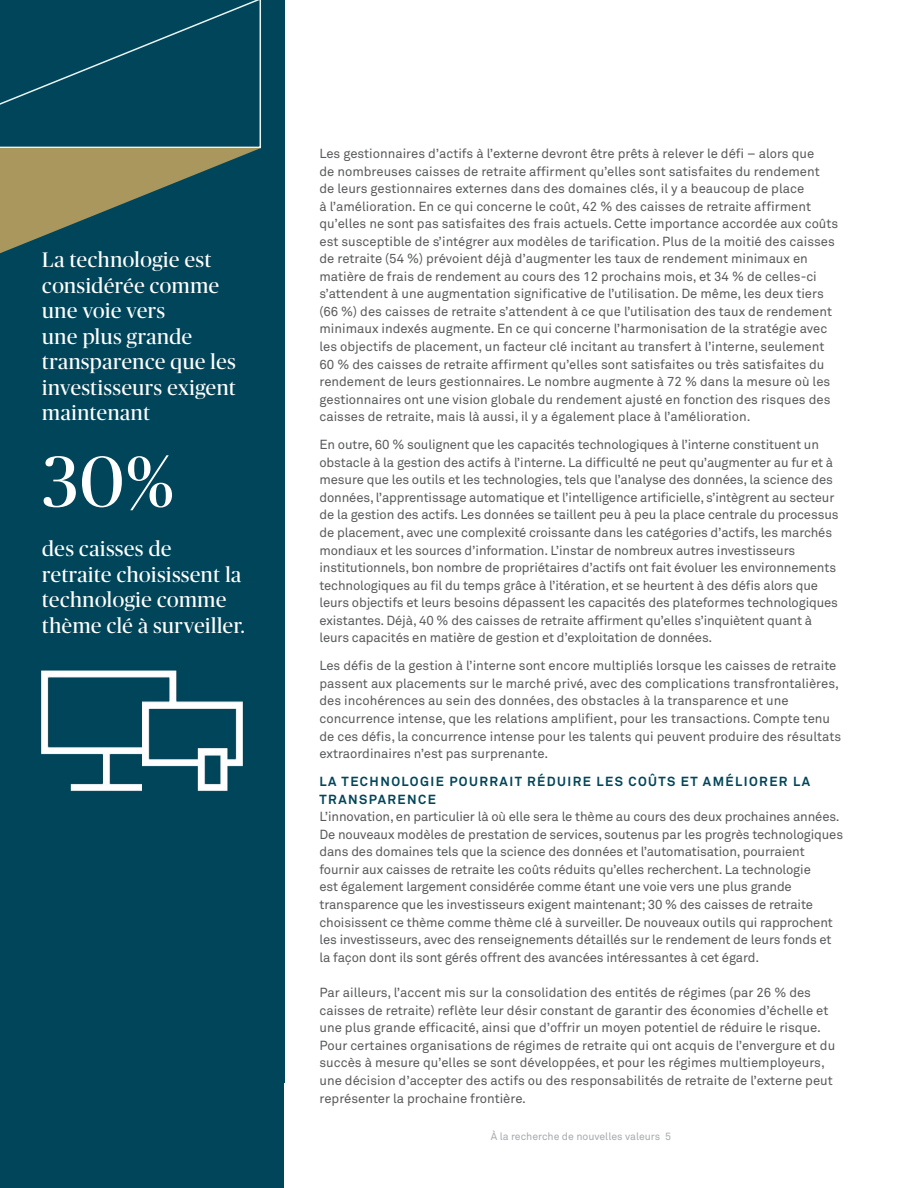
<style>
.page{position:relative;width:918px;height:1188px;background:#fff}
.page>*{position:absolute;margin:0;border:0;box-sizing:border-box;transform-origin:0 0}
.t1{font:72px "Publico Banner";color:#fff}
.t2{font:21px/25.5px "Publico Banner";letter-spacing:.03em;color:#fff}
.Body_Copy__Akkurat_P{font:13.05px/17.5px "Akkurat Pro";letter-spacing:-.005em;color:#58595b}
.t3{font:700 13.05px/17.5px "Akkurat Pro";letter-spacing:.11em;color:#00455a}
.t4{font:10.5px "Akkurat Pro";color:#a7a9ac}
</style>
<div class="page">
<div style="left:0;top:0;width:284px;height:1188px;background:#00455a"></div>
<svg style="left:0;top:0;width:261px;height:253px"></svg>
<img style="left:41px;top:670px;width:202px;height:122px">
<p class="t2" style="left:42px;top:246px;width:178px">La technologie est considérée comme une voie vers</p>
<p class="t2" style="left:42px;top:323px;width:195px">une plus grande transparence que les investisseurs exigent maintenant</p>
<p class="t1" style="left:42px;top:433px;width:133px">30%</p>
<p class="t2" style="left:42px;top:535px;width:204px">des caisses de retraite choisissent la technologie comme thème clé à surveiller.</p>
<p class="Body_Copy__Akkurat_P" style="left:320px;top:145px;width:520px">Les gestionnaires d’actifs à l’externe devront être prêts à relever le défi – alors que<br>de nombreuses caisses de retraite affirment qu’elles sont satisfaites du rendement<br>de leurs gestionnaires externes dans des domaines clés, il y a beaucoup de place<br>à l’amélioration. En ce qui concerne le coût, 42 % des caisses de retraite affirment qu’elles ne sont pas satisfaites des frais actuels. Cette importance accordée aux coûts est susceptible de s’intégrer aux modèles de tarification. Plus de la moitié des caisses de retraite (54 %) prévoient déjà d’augmenter les taux de rendement minimaux en matière de frais de rendement au cours des 12 prochains mois, et 34 % de celles-ci s’attendent à une augmentation significative de l’utilisation. De même, les deux tiers (66 %) des caisses de retraite s’attendent à ce que l’utilisation des taux de rendement minimaux indexés augmente. En ce qui concerne l’harmonisation de la stratégie avec les objectifs de placement, un facteur clé incitant au transfert à l’interne, seulement 60 % des caisses de retraite affirment qu’elles sont satisfaites ou très satisfaites du rendement de leurs gestionnaires. Le nombre augmente à 72 % dans la mesure où les gestionnaires ont une vision globale du rendement ajusté en fonction des risques des caisses de retraite, mais là aussi, il y a également place à l’amélioration.</p>
<p class="Body_Copy__Akkurat_P" style="left:320px;top:436px;width:521px">En outre, 60 % soulignent que les capacités technologiques à l’interne constituent un obstacle à la gestion des actifs à l’interne. La difficulté ne peut qu’augmenter au fur et à mesure que les outils et les technologies, tels que l’analyse des données, la science des données, l’apprentissage automatique et l’intelligence artificielle, s’intègrent au secteur de la gestion des actifs. Les données se taillent peu à peu la place centrale du processus de placement, avec une complexité croissante dans les catégories d’actifs, les marchés mondiaux et les sources d’information. L’instar de nombreux autres investisseurs institutionnels, bon nombre de propriétaires d’actifs ont fait évoluer les environnements technologiques au fil du temps grâce à l’itération, et se heurtent à des défis alors que leurs objectifs et leurs besoins dépassent les capacités des plateformes technologiques existantes. Déjà, 40 % des caisses de retraite affirment qu’elles s’inquiètent quant à leurs capacités en matière de gestion et d’exploitation de données.</p>
<p class="Body_Copy__Akkurat_P" style="left:320px;top:657px;width:523px">Les défis de la gestion à l’interne sont encore multipliés lorsque les caisses de retraite passent aux placements sur le marché privé, avec des complications transfrontalières, des incohérences au sein des données, des obstacles à la transparence et une concurrence intense, que les relations amplifient, pour les transactions. Compte tenu de ces défis, la concurrence intense pour les talents qui peuvent produire des résultats extraordinaires n’est pas surprenante.</p>
<p class="t3" style="left:320px;top:773px;width:492px">LA TECHNOLOGIE POURRAIT RÉDUIRE LES COÛTS ET AMÉLIORER LA<br>TRANSPARENCE</p>
<p class="Body_Copy__Akkurat_P" style="left:320px;top:808px;width:525px">L’innovation, en particulier là où elle sera le thème au cours des deux prochaines années.<br>De nouveaux modèles de prestation de services, soutenus par les progrès technologiques dans des domaines tels que la science des données et l’automatisation, pourraient fournir aux caisses de retraite les coûts réduits qu’elles recherchent. La technologie<br>est également largement considérée comme étant une voie vers une plus grande transparence que les investisseurs exigent maintenant; 30 % des caisses de retraite choisissent ce thème comme thème clé à surveiller. De nouveaux outils qui rapprochent les investisseurs, avec des renseignements détaillés sur le rendement de leurs fonds et la façon dont ils sont gérés offrent des avancées intéressantes à cet égard.</p>
<p class="Body_Copy__Akkurat_P" style="left:320px;top:984px;width:517px">Par ailleurs, l’accent mis sur la consolidation des entités de régimes (par 26 % des caisses de retraite) reflète leur désir constant de garantir des économies d’échelle et une plus grande efficacité, ainsi que d’offrir un moyen potentiel de réduire le risque.<br>Pour certaines organisations de régimes de retraite qui ont acquis de l’envergure et du succès à mesure qu’elles se sont développées, et pour les régimes multiemployeurs, une décision d’accepter des actifs ou des responsabilités de retraite de l’externe peut représenter la prochaine frontière.</p>
<p class="t4" style="left:491px;top:1130px;width:182px">À la recherche de nouvelles valeurs 5</p>
</div>
